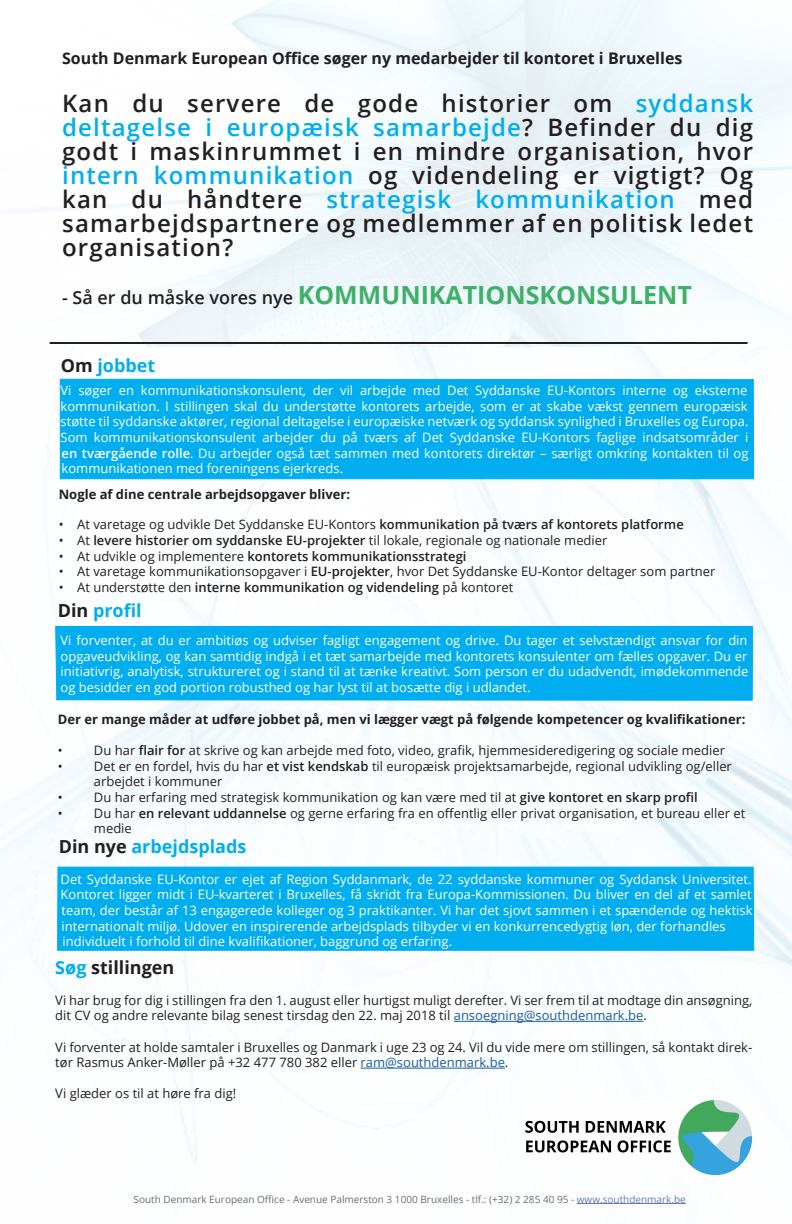
<style>
.page{position:relative;width:792px;height:1224px;background:#fff}
.page>*{position:absolute;margin:0;border:0;box-sizing:border-box;transform-origin:0 0}
.t1{font:700 25px "Open Sans";color:#3fb068}
.t2{font:600 24px/24px "Open Sans";letter-spacing:.05em;color:#231f20;text-align:justify}
.t3{font:700 18px "Open Sans";color:#00aeef}
.t4{font:700 18px "Open Sans";color:#231f20}
.t5{font:700 16px "Open Sans";color:#231f20}
.t6{font:13px/15.6px "Open Sans";color:#fff;text-align:justify}
.t7{font:13px/15.6px "Open Sans";color:#231f20}
.t8{font:700 13px "Open Sans";color:#231f20}
.t9{font:600 13px "Open Sans";color:#231f20}
.t10{font:10px "Open Sans";color:#6c6d70}
.s1{color:#00aeef}
.s2{font-weight:600;font-size:18px;color:#231f20}
.s3{color:#231f20}
.s4{font-weight:600}
.s5{font-weight:400}
.s6{color:#175d9e}
.s7{color:#607eb4}
</style>
<div class="page">
<img style="left:0;top:0;width:792px;height:1204px">
<div style="left:60px;top:378px;width:694px;height:102px;background:#00aeef"></div>
<div style="left:55px;top:626px;width:698px;height:75px;background:#00aeef"></div>
<hr style="left:454px;top:1021px;width:190px;height:1px;background:#175d9e">
<hr style="left:361px;top:1068px;width:144px;height:1px;background:#175d9e">
<img style="left:525px;top:1101px;width:227px;height:73px">
<hr style="left:577px;top:1203px;width:109px;height:1px;background:#607eb4">
<div style="left:57px;top:866px;width:697px;height:85px;background:#00aeef"></div>
<hr style="left:50px;top:342px;width:698px;height:2px;background:#231f20">
<p class="t5" style="left:62px;top:46px;width:622px">South Denmark European Office søger ny medarbejder til kontoret i Bruxelles</p>
<p class="t2" style="left:62px;top:90px;width:693px">Kan du servere de gode historier om <span class="s1">syddansk deltagelse i europæisk samarbejde</span>? Befinder du dig godt i maskinrummet i en mindre organisation, hvor <span class="s1">intern kommunikation</span> og videndeling er vigtigt? Og kan du håndtere <span class="s1">strategisk kommunikation</span> med samarbejdspartnere og medlemmer af en politisk ledet organisation?</p>
<p class="t1" style="left:62px;top:277px;width:631px"><span class="s2">- Så er du måske vores nye</span> KOMMUNIKATIONSKONSULENT</p>
<p class="t3" style="left:61px;top:352px;width:96px"><span class="s3">Om</span> jobbet</p>
<p class="t6" style="left:61px;top:382px;width:690px">Vi søger en kommunikationskonsulent, der vil arbejde med Det Syddanske EU-Kontors interne og eksterne kommunikation. I stillingen skal du understøtte kontorets arbejde, som er at skabe vækst gennem europæisk støtte til syddanske aktører, regional deltagelse i europæiske netværk og syddansk synlighed i Bruxelles og Europa.<br>Som kommunikationskonsulent arbejder du på tværs af Det Syddanske EU-Kontors faglige indsatsområder i <span class="s4">en tværgående rolle</span>. Du arbejder også tæt sammen med kontorets direktør – særligt omkring kontakten til og kommunikationen med foreningens ejerkreds.</p>
<p class="t8" style="left:59px;top:485px;width:293px">Nogle af dine centrale arbejdsopgaver bliver:</p>
<p class="t7" style="left:59px;top:517px;width:627px">• At varetage og udvikle Det Syddanske EU-Kontors <span class="s4">kommunikation på tværs af kontorets platforme</span></p>
<p class="t7" style="left:59px;top:532px;width:550px">• At <span class="s4">levere historier om syddanske EU-projekter</span> til lokale, regionale og nationale medier</p>
<p class="t9" style="left:59px;top:547px;width:409px"><span class="s5">• At udvikle og implementere</span> kontorets kommunikationsstrategi</p>
<p class="t7" style="left:59px;top:563px;width:658px">• At varetage kommunikationsopgaver i <span class="s4">EU-projekter</span>, hvor Det Syddanske EU-Kontor deltager som partner</p>
<p class="t9" style="left:59px;top:578px;width:456px"><span class="s5">• At understøtte den</span> interne kommunikation og videndeling <span class="s5">på kontoret</span></p>
<p class="t3" style="left:58px;top:598px;width:85px"><span class="s3">Din</span> profil</p>
<p class="t6" style="left:61px;top:632px;width:690px">Vi forventer, at du er ambitiøs og udviser fagligt engagement og drive. Du tager et selvstændigt ansvar for din opgaveudvikling, og kan samtidig indgå i et tæt samarbejde med kontorets konsulenter om fælles opgaver. Du er initiativrig, analytisk, struktureret og i stand til at tænke kreativt. Som person er du udadvendt, imødekommende og besidder en god portion robusthed og har lyst til at bosætte dig i udlandet.</p>
<p class="t8" style="left:58px;top:710px;width:689px">Der er mange måder at udføre jobbet på, men vi lægger vægt på følgende kompetencer og kvalifikationer:</p>
<p class="t7" style="left:58px;top:742px;width:669px">• Du har <span class="s4">flair for</span> at skrive og kan arbejde med foto, video, grafik, hjemmesideredigering og sociale medier</p>
<p class="t7" style="left:58px;top:758px;width:675px">• Det er en fordel, hvis du har <span class="s4">et vist kendskab</span> til europæisk projektsamarbejde, regional udvikling og/eller</p>
<p class="t7" style="left:94px;top:774px;width:130px">arbejdet i kommuner</p>
<p class="t7" style="left:58px;top:789px;width:641px">• Du har erfaring med strategisk kommunikation og kan være med til at <span class="s4">give kontoret en skarp profil</span></p>
<p class="t7" style="left:94px;top:805px;width:653px;text-indent:-36px">• Du har <span class="s4">en relevant uddannelse</span> og gerne erfaring fra en offentlig eller privat organisation, et bureau eller et medie</p>
<p class="t3" style="left:59px;top:834px;width:189px"><span class="s3">Din nye</span> arbejdsplads</p>
<p class="t6" style="left:61px;top:871px;width:694px">Det Syddanske EU-Kontor er ejet af Region Syddanmark, de 22 syddanske kommuner og Syddansk Universitet.<br>Kontoret ligger midt i EU-kvarteret i Bruxelles, få skridt fra Europa-Kommissionen. Du bliver en del af et samlet team, der består af 13 engagerede kolleger og 3 praktikanter. Vi har det sjovt sammen i et spændende og hektisk internationalt miljø. Udover en inspirerende arbejdsplads tilbyder vi en konkurrencedygtig løn, der forhandles</p>
<p class="t6" style="left:63px;top:933px;width:391px">individuelt i forhold til dine kvalifikationer, baggrund og erfaring.</p>
<p class="t4" style="left:55px;top:954px;width:121px"><span class="s1">Søg</span> stillingen</p>
<p class="t7" style="left:55px;top:992px;width:699px">Vi har brug for dig i stillingen fra den 1. august eller hurtigst muligt derefter. Vi ser frem til at modtage din ansøgning, dit CV og andre relevante bilag senest tirsdag den 22. maj 2018 til <span class="s6">ansoegning@southdenmark.be</span>.</p>
<p class="t7" style="left:55px;top:1039px;width:699px">Vi forventer at holde samtaler i Bruxelles og Danmark i uge 23 og 24. Vil du vide mere om stillingen, så kontakt direk&shy;tør Rasmus Anker-Møller på +32 477 780 382 eller <span class="s6">ram@southdenmark.be</span>.</p>
<p class="t7" style="left:55px;top:1085px;width:183px">Vi glæder os til at høre fra dig!</p>
<p class="t10" style="left:134px;top:1192px;width:554px">South Denmark European Office - Avenue Palmerston 3 1000 Bruxelles - tlf.: (+32) 2 285 40 95 - <span class="s7">www.southdenmark.be</span></p>
</div>
